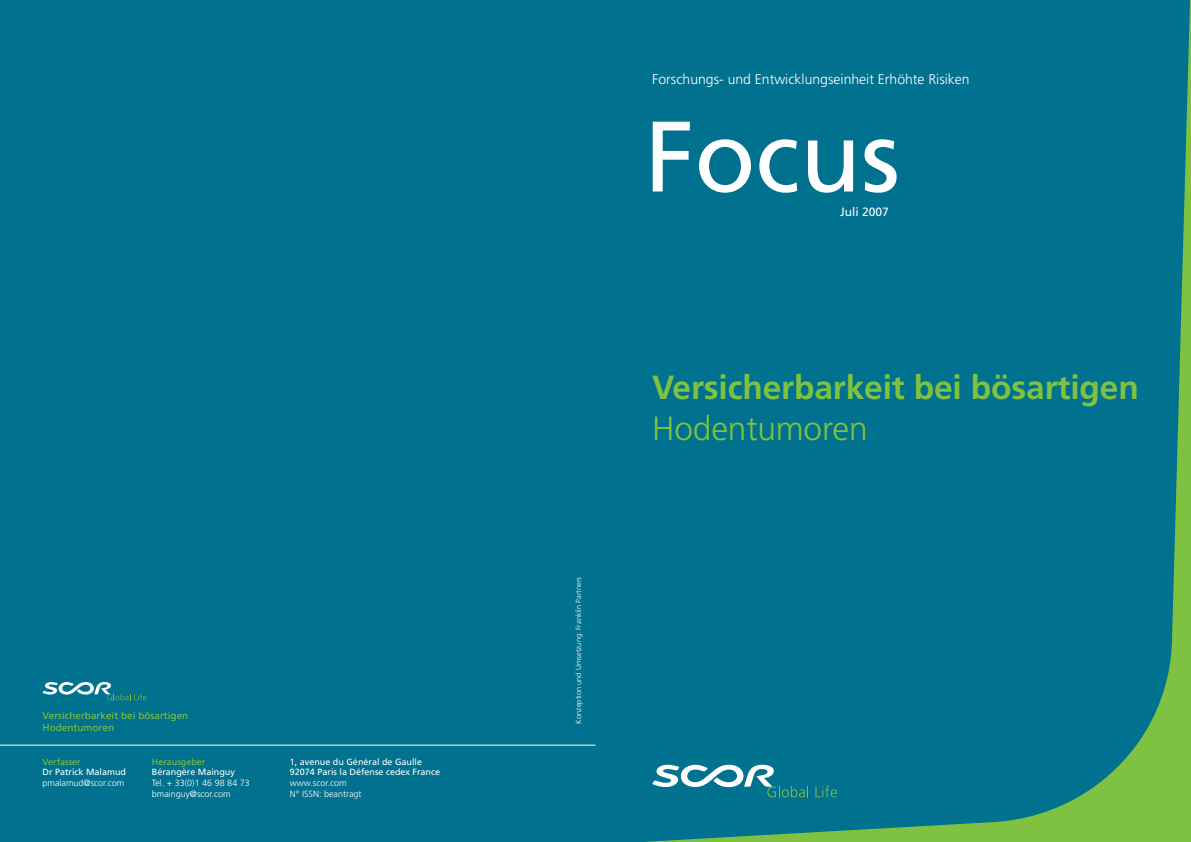
<style>
.page{position:relative;width:1191px;height:842px;background:#00718e}
.page>*{position:absolute;margin:0;border:0;box-sizing:border-box;transform-origin:0 0}
.t1{font:100px "Frutiger";color:#fff}
.t2{font:700 33.5px "Frutiger";letter-spacing:-.005em;color:#7fc241}
.t3{font:300 33.5px "Frutiger";letter-spacing:-.005em;color:#7fc241}
.t4{font:300 14px "Frutiger";color:#fff}
.t5{font:12px "Frutiger";color:#fff}
.t6{font:10px/12px "Frutiger";color:#7fc241}
.t7{font:9px/10.8px "Frutiger";color:#fff}
.t8{font:300 9px/10.8px "Frutiger";color:#fff}
.t9{font:9px "Frutiger";color:#7fc241}
.t10{font:300 7.5px "Frutiger";color:#fff}
</style>
<div class="page">
<hr style="left:0;top:745px;width:595px;height:1px;background:#fff">
<svg style="left:43px;top:682px;width:103px;height:18px"></svg>
<svg style="left:643px;top:0;width:548px;height:842px"></svg>
<p class="t6" style="left:43px;top:710px;width:147px">Versicherbarkeit bei bösartigen<br>Hodentumoren</p>
<p class="t9" style="left:43px;top:756px;width:40px">Verfasser</p>
<p class="t7" style="left:43px;top:767px;width:85px">Dr Patrick Malamud</p>
<p class="t8" style="left:43px;top:778px;width:83px">pmalamud@scor.com</p>
<p class="t9" style="left:152px;top:756px;width:55px">Herausgeber</p>
<p class="t7" style="left:152px;top:767px;width:85px">Bérangère Mainguy</p>
<p class="t8" style="left:152px;top:778px;width:99px">Tel. + 33(0)1 46 98 84 73 bmainguy@scor.com</p>
<p class="t7" style="left:290px;top:756px;width:152px">1, avenue du Général de Gaulle<br>92074 Paris la Défense cedex France</p>
<p class="t8" style="left:290px;top:778px;width:73px">www.scor.com<br>N° ISSN: beantragt</p>
<p class="t10" style="left:574px;top:724px;width:148px;rotate:-90deg">Konzeption und Umsetzung: Franklin Partners</p>
<h3 class="t4" style="left:652px;top:71px;width:319px">Forschungs- und Entwicklungseinheit Erhöhte Risiken</h3>
<h1 class="t1" style="left:644px;top:98px;width:257px">Focus</h1>
<h3 class="t5" style="left:840px;top:204px;width:50px">Juli 2007</h3>
<h2 class="t2" style="left:652px;top:368px;width:488px">Versicherbarkeit bei bösartigen</h2>
<h2 class="t3" style="left:652px;top:409px;width:217px">Hodentumoren</h2>
</div>
